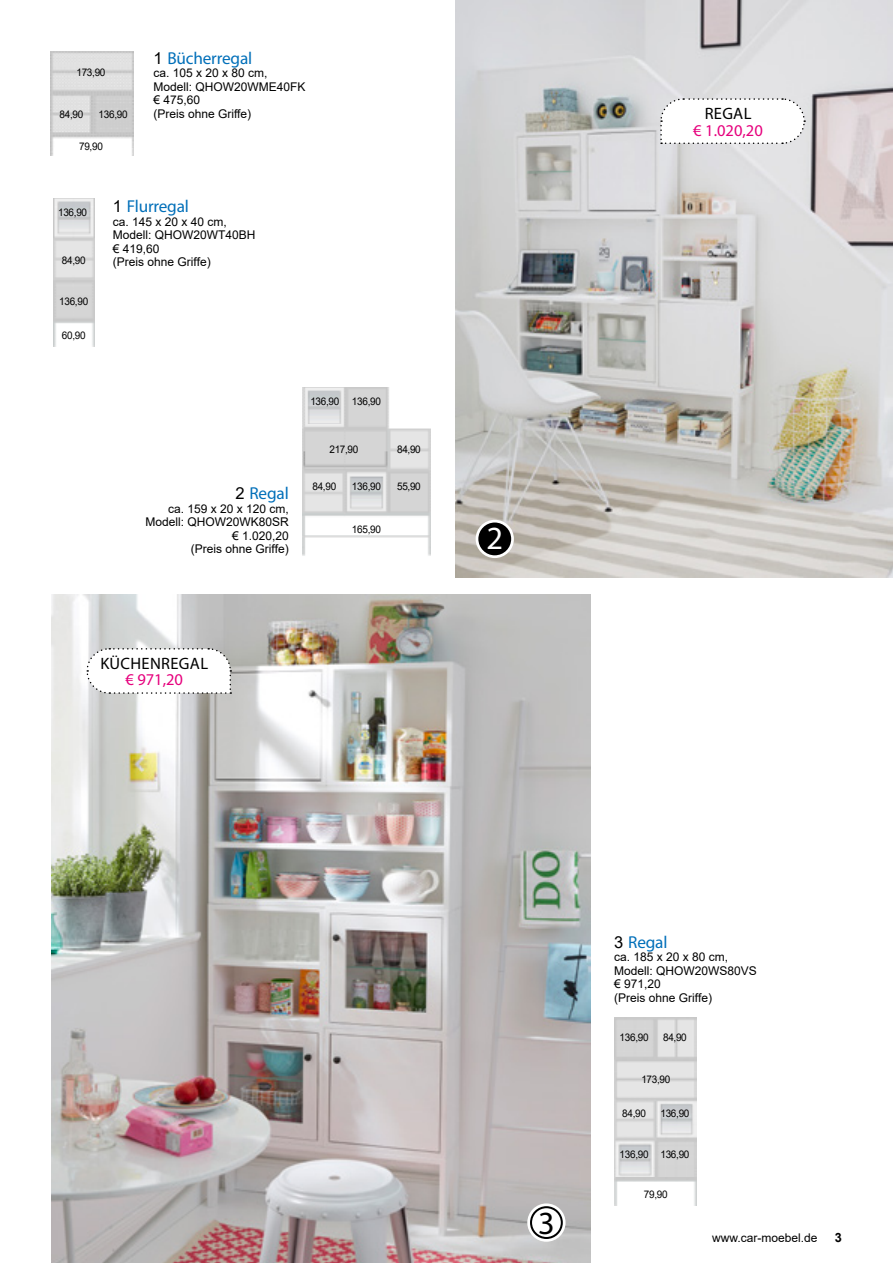
<style>
.page{position:relative;width:893px;height:1263px;background:#fff}
.page>*{position:absolute;margin:0;border:0;box-sizing:border-box;transform-origin:0 0}
.t1{font:32.4px "Myriad Pro";color:#000}
.t2{font:32.4px "Myriad Pro";color:#fff}
.t3{font:17.25px "Myriad Pro";letter-spacing:-.01em;color:#006fb9}
.t4{font:16.5px "Myriad Pro";letter-spacing:.02em;color:#000}
.t5{font:16.5px "Myriad Pro";color:#e6007d}
.t6{font:700 12.75px "Arial";color:#000}
.t7{font:12px/13.5px "Arial";color:#000}
.t8{font:10.5px "Arial";letter-spacing:-.03em;color:#000;scale:.95 1}
.s1{font-family:"Arial";font-size:16.5px;color:#000}
</style>
<div class="page">
<img style="left:51px;top:594px;width:539px;height:669px">
<img style="left:455px;top:0;width:438px;height:577px">
<svg style="left:527px;top:1203px;width:39px;height:39px"></svg>
<div style="left:531px;top:1207px;width:31px;height:31px;background:#fff;border-radius:50%"></div>
<div style="left:530px;top:1206px;width:33px;height:33px;border:2px solid #000;border-radius:50%"></div>
<svg style="left:659px;top:98px;width:147px;height:47px"></svg>
<svg style="left:86px;top:647px;width:146px;height:47px"></svg>
<svg style="left:476px;top:520px;width:38px;height:38px"></svg>
<div style="left:479px;top:523px;width:31px;height:31px;background:#000;border-radius:50%"></div>
<div style="left:478px;top:522px;width:33px;height:33px;border:2px solid #000;border-radius:50%"></div>
<img style="left:53px;top:198px;width:41px;height:148px">
<img style="left:614px;top:1017px;width:82px;height:188px">
<img style="left:303px;top:387px;width:127px;height:169px">
<img style="left:51px;top:51px;width:83px;height:104px">
<p class="t8" style="left:76px;top:65px;width:32px">173,90</p>
<p class="t8" style="left:60px;top:107px;width:27px">84,90</p>
<p class="t8" style="left:99px;top:107px;width:32px">136,90</p>
<p class="t8" style="left:79px;top:139px;width:27px">79,90</p>
<p class="t3" style="left:153px;top:48px;width:100px"><span class="s1">1</span> Bücherregal</p>
<p class="t7" style="left:153px;top:66px;width:154px">ca. 105 x 20 x 80 cm,<br>Modell: QHOW20WME40FK € 475,60</p>
<p class="t7" style="left:153px;top:107px;width:99px">(Preis ohne Griffe)</p>
<p class="t4" style="left:705px;top:103px;width:48px">REGAL</p>
<p class="t5" style="left:693px;top:120px;width:71px">€ 1.020,20</p>
<p class="t8" style="left:58px;top:205px;width:32px">136,90</p>
<p class="t8" style="left:62px;top:253px;width:27px">84,90</p>
<p class="t8" style="left:59px;top:294px;width:32px">136,90</p>
<p class="t8" style="left:62px;top:328px;width:27px">60,90</p>
<p class="t3" style="left:113px;top:196px;width:78px"><span class="s1">1</span> Flurregal</p>
<p class="t7" style="left:113px;top:215px;width:144px">ca. 145 x 20 x 40 cm,<br>Modell: QHOW20WT40BH € 419,60</p>
<p class="t7" style="left:113px;top:255px;width:99px">(Preis ohne Griffe)</p>
<p class="t3" style="left:235px;top:483px;width:55px"><span class="s1">2</span> Regal</p>
<p class="t7" style="left:145px;top:502px;width:145px;text-align:right">ca. 159 x 20 x 120 cm,<br>Modell: QHOW20WK80SR € 1.020,20<br>(Preis ohne Griffe)</p>
<p class="t8" style="left:310px;top:394px;width:32px">136,90</p>
<p class="t8" style="left:352px;top:394px;width:32px">136,90</p>
<p class="t8" style="left:329px;top:442px;width:32px">217,90</p>
<p class="t8" style="left:397px;top:442px;width:27px">84,90</p>
<p class="t8" style="left:352px;top:479px;width:32px">136,90</p>
<p class="t8" style="left:397px;top:479px;width:27px">55,90</p>
<p class="t8" style="left:352px;top:522px;width:32px">165,90</p>
<p class="t8" style="left:312px;top:479px;width:27px">84,90</p>
<p class="t4" style="left:100px;top:653px;width:109px">KÜCHENREGAL</p>
<p class="t5" style="left:125px;top:670px;width:59px">€ 971,20</p>
<p class="t2" style="left:486px;top:518px;width:18px">2</p>
<p class="t1" style="left:538px;top:1203px;width:18px">3</p>
<p class="t3" style="left:614px;top:931px;width:55px"><span class="s1">3</span> Regal</p>
<p class="t7" style="left:614px;top:950px;width:144px">ca. 185 x 20 x 80 cm,<br>Modell: QHOW20WS80VS € 971,20<br>(Preis ohne Griffe)</p>
<p class="t8" style="left:620px;top:1030px;width:32px">136,90</p>
<p class="t8" style="left:663px;top:1030px;width:27px">84,90</p>
<p class="t8" style="left:641px;top:1072px;width:32px">173,90</p>
<p class="t8" style="left:622px;top:1106px;width:27px">84,90</p>
<p class="t8" style="left:660px;top:1106px;width:32px">136,90</p>
<p class="t8" style="left:620px;top:1147px;width:32px">136,90</p>
<p class="t8" style="left:660px;top:1147px;width:32px">136,90</p>
<p class="t8" style="left:644px;top:1187px;width:27px">79,90</p>
<p class="t7" style="left:712px;top:1231px;width:107px">www.car-moebel.de</p>
<p class="t6" style="left:835px;top:1229px;width:9px">3</p>
</div>
